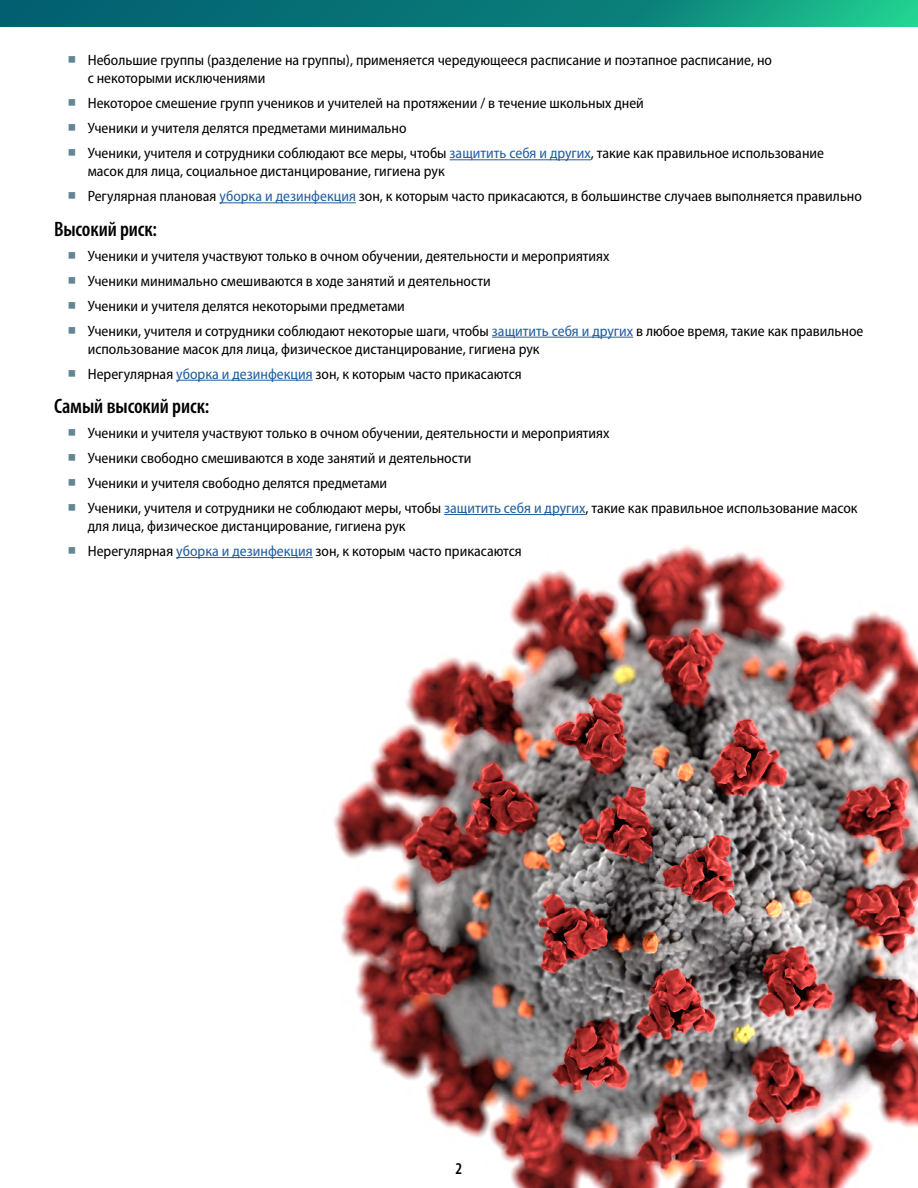
<style>
.page{position:relative;width:918px;height:1188px;background:#fff}
.page>*{position:absolute;margin:0;border:0;box-sizing:border-box;transform-origin:0 0}
.t1{font:600 condensed 21px "Myriad Pro";letter-spacing:-.005em;color:#000}
.t2{font:600 condensed 16.5px "Myriad Pro";color:#000}
.t3{font:semi-condensed 15px/18px "Myriad Pro";color:#000}
.s1{font-family:"Arial Unicode MS";font-stretch:normal;color:#638594}
.s2{color:#215e9e}
</style>
<div class="page">
<svg style="left:0;top:0;width:918px;height:27px"></svg>
<img style="left:303px;top:545px;width:615px;height:643px">
<hr style="left:450px;top:159px;width:141px;height:1px;background:#215e9e">
<hr style="left:220px;top:202px;width:136px;height:1px;background:#215e9e">
<hr style="left:492px;top:337px;width:141px;height:1px;background:#215e9e">
<hr style="left:176px;top:380px;width:137px;height:1px;background:#215e9e">
<hr style="left:444px;top:514px;width:141px;height:1px;background:#215e9e">
<hr style="left:176px;top:557px;width:137px;height:1px;background:#215e9e">
<p class="t3" style="left:88px;top:52px;width:686px;text-indent:-20px"><span class="s1">■</span> Небольшие группы (разделение на группы), применяется чередующееся расписание и поэтапное расписание, но с некоторыми исключениями</p>
<p class="t3" style="left:68px;top:95px;width:578px"><span class="s1">■</span> Некоторое смешение групп учеников и учителей на протяжении / в течение школьных дней</p>
<p class="t3" style="left:68px;top:120px;width:341px"><span class="s1">■</span> Ученики и учителя делятся предметами минимально</p>
<p class="t3" style="left:88px;top:145px;width:738px;text-indent:-20px"><span class="s1">■</span> Ученики, учителя и сотрудники соблюдают все меры, чтобы <span class="s2">защитить себя и других</span>, такие как правильное использование масок для лица, социальное дистанцирование, гигиена рук</p>
<p class="t3" style="left:68px;top:188px;width:796px"><span class="s1">■</span> Регулярная плановая <span class="s2">уборка и дезинфекция</span> зон, к которым часто прикасаются, в большинстве случаев выполняется правильно</p>
<h1 class="t1" style="left:54px;top:217px;width:105px">Высокий риск:</h1>
<p class="t3" style="left:68px;top:247px;width:544px"><span class="s1">■</span> Ученики и учителя участвуют только в очном обучении, деятельности и мероприятиях</p>
<p class="t3" style="left:68px;top:272px;width:425px"><span class="s1">■</span> Ученики минимально смешиваются в ходе занятий и деятельности</p>
<p class="t3" style="left:68px;top:297px;width:339px"><span class="s1">■</span> Ученики и учителя делятся некоторыми предметами</p>
<p class="t3" style="left:88px;top:322px;width:777px;text-indent:-20px"><span class="s1">■</span> Ученики, учителя и сотрудники соблюдают некоторые шаги, чтобы <span class="s2">защитить себя и других</span> в любое время, такие как правильное использование масок для лица, физическое дистанцирование, гигиена рук</p>
<p class="t3" style="left:68px;top:365px;width:456px"><span class="s1">■</span> Нерегулярная <span class="s2">уборка и дезинфекция</span> зон, к которым часто прикасаются</p>
<h1 class="t1" style="left:54px;top:395px;width:157px">Самый высокий риск:</h1>
<p class="t3" style="left:68px;top:424px;width:544px"><span class="s1">■</span> Ученики и учителя участвуют только в очном обучении, деятельности и мероприятиях</p>
<p class="t3" style="left:68px;top:449px;width:405px"><span class="s1">■</span> Ученики свободно смешиваются в ходе занятий и деятельности</p>
<p class="t3" style="left:68px;top:474px;width:321px"><span class="s1">■</span> Ученики и учителя свободно делятся предметами</p>
<p class="t3" style="left:88px;top:499px;width:771px;text-indent:-20px"><span class="s1">■</span> Ученики, учителя и сотрудники не соблюдают меры, чтобы <span class="s2">защитить себя и других</span>, такие как правильное использование масок для лица, физическое дистанцирование, гигиена рук</p>
<p class="t3" style="left:68px;top:542px;width:456px"><span class="s1">■</span> Нерегулярная <span class="s2">уборка и дезинфекция</span> зон, к которым часто прикасаются</p>
<p class="t2" style="left:456px;top:1159px;width:8px">2</p>
</div>
